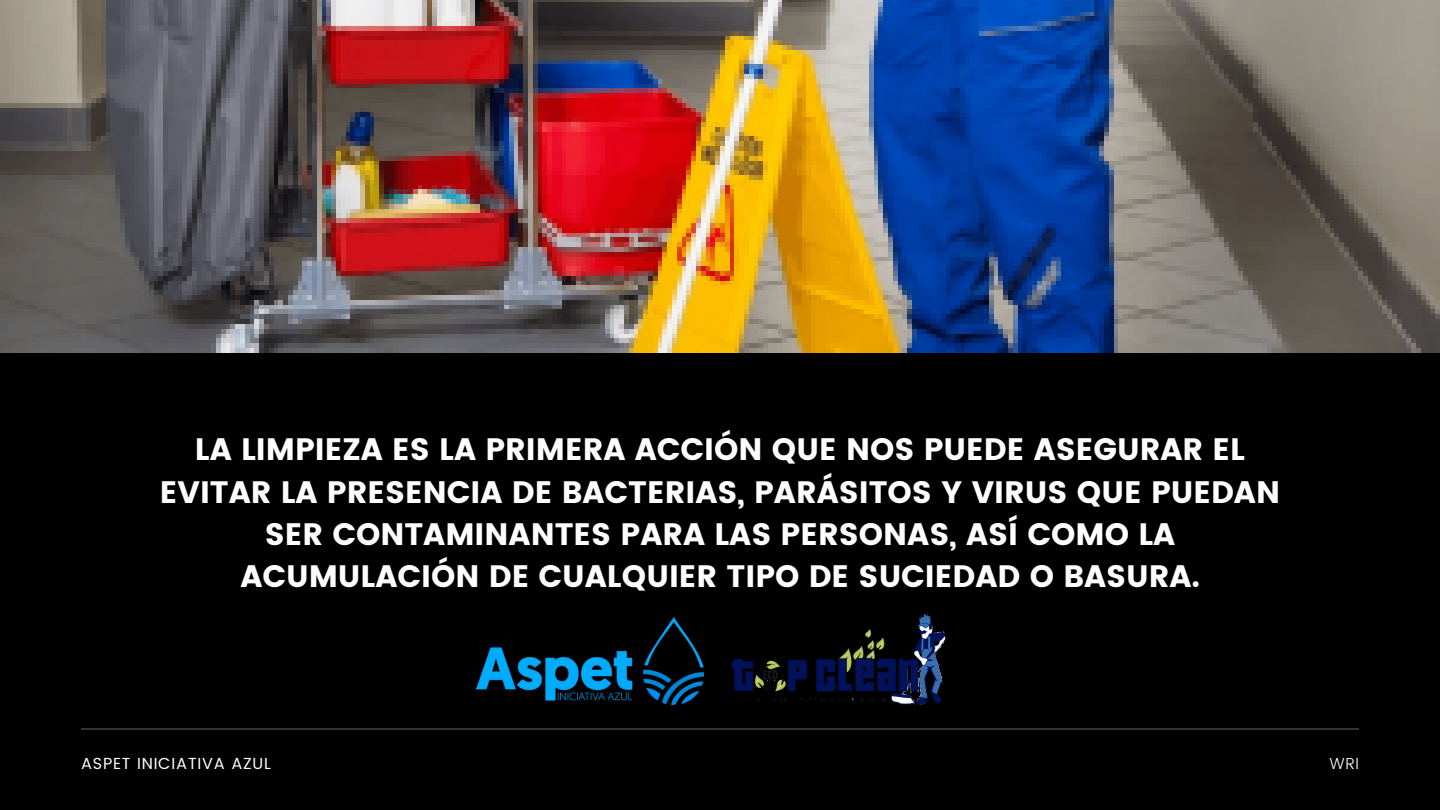
<style>
.page{position:relative;width:1440px;height:810px;background:#000}
.page>*{position:absolute;margin:0;border:0;box-sizing:border-box;transform-origin:0 0}
.t1{font:31px/42.3px "Poppins";color:#fffefe;text-align:center}
.t2{font:16px "Poppins";letter-spacing:.05em;color:#fffefe}
.t3{font:300 16px "Poppins";color:#fffefe}
</style>
<div class="page">
<img style="left:477px;top:617px;width:226px;height:88px">
<img style="left:0;top:0;width:1440px;height:353px">
<img style="left:731px;top:613px;width:215px;height:92px">
<hr style="left:81px;top:729px;width:1278px;height:1px;background:#323232">
<p class="t1" style="left:160px;top:428px;width:1122px">LA LIMPIEZA ES LA PRIMERA ACCIÓN QUE NOS PUEDE ASEGURAR EL EVITAR LA PRESENCIA DE BACTERIAS, PARÁSITOS Y VIRUS QUE PUEDAN SER CONTAMINANTES PARA LAS PERSONAS, ASÍ COMO LA ACUMULACIÓN DE CUALQUIER TIPO DE SUCIEDAD O BASURA.</p>
<p class="t2" style="left:81px;top:754px;width:192px">ASPET INICIATIVA AZUL</p>
<p class="t3" style="left:1329px;top:754px;width:31px">WRI</p>
</div>
